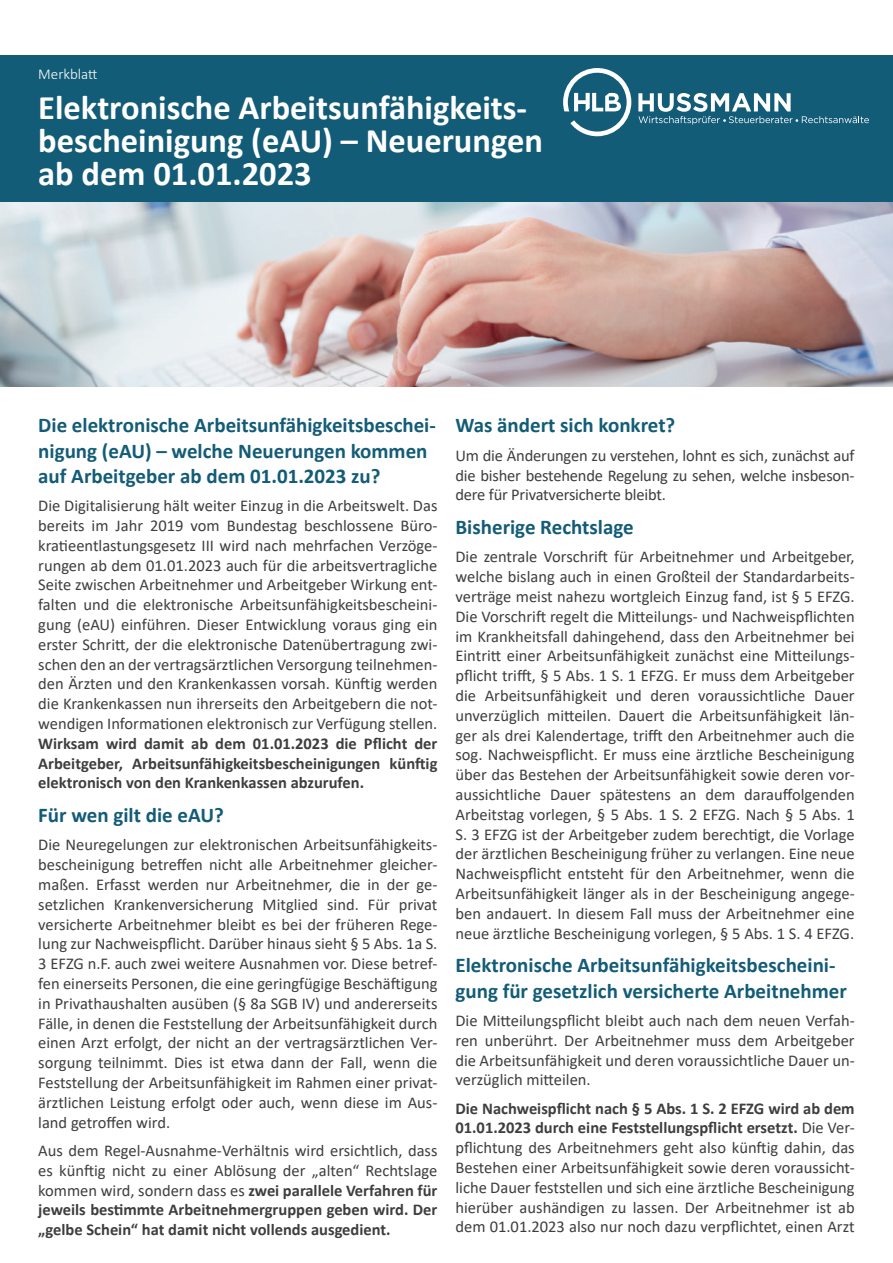
<style>
.page{position:relative;width:893px;height:1263px;background:#fff}
.page>*{position:absolute;margin:0;border:0;box-sizing:border-box;transform-origin:0 0}
.t1{font:700 34.5px/33px "Calibri";color:#fff}
.t2{font:700 21px/25.2px "Calibri";color:#135c77}
.t3{font:16.5px/19.8px "Calibri";color:#3e3e3f;text-align:justify}
.t4{font:700 16.5px/19.8px "Calibri";color:#3e3e3f;text-align:justify}
.t5{font:300 15px "Calibri";color:#fff}
.s1{font-weight:700}
</style>
<div class="page">
<img style="left:0;top:202px;width:893px;height:185px">
<div style="left:0;top:55px;width:893px;height:147px;background:#135c77"></div>
<svg style="left:638px;top:93px;width:231px;height:32px"></svg>
<svg style="left:563px;top:68px;width:68px;height:68px"></svg>
<p class="t5" style="left:38px;top:65px;width:61px">Merkblatt</p>
<h1 class="t1" style="left:38px;top:90px;width:506px">Elektronische Arbeitsunfähigkeits&shy;bescheinigung (eAU) – Neuerungen ab dem 01.01.2023</h1>
<p class="t2" style="left:38px;top:413px;width:399px">Die elektronische Arbeitsunfähigkeitsbeschei&shy;nigung (eAU) – welche Neuerungen kommen auf Arbeitgeber ab dem 01.01.2023 zu?</p>
<p class="t3" style="left:38px;top:495px;width:401px">Die Digitalisierung hält weiter Einzug in die Arbeitswelt. Das bereits im Jahr 2019 vom Bundestag beschlossene Büro&shy;kratieentlastungsgesetz III wird nach mehrfachen Verzöge&shy;rungen ab dem 01.01.2023 auch für die arbeitsvertragliche Seite zwischen Arbeitnehmer und Arbeitgeber Wirkung ent&shy;falten und die elektronische Arbeitsunfähigkeitsbescheini&shy;gung (eAU) einführen. Dieser Entwicklung voraus ging ein erster Schritt, der die elektronische Datenübertragung zwi&shy;schen den an der vertragsärztlichen Versorgung teilnehmen&shy;den Ärzten und den Krankenkassen vorsah. Künftig werden die Krankenkassen nun ihrerseits den Arbeitgebern die not&shy;wendigen Informationen elektronisch zur Verfügung stellen.</p>
<p class="t4" style="left:38px;top:733px;width:401px">Wirksam wird damit ab dem 01.01.2023 die Pflicht der Arbeitgeber, Arbeitsunfähigkeitsbescheinigungen künftig elektronisch von den Krankenkassen abzurufen.</p>
<p class="t2" style="left:38px;top:802px;width:187px">Für wen gilt die eAU?</p>
<p class="t3" style="left:38px;top:835px;width:401px">Die Neuregelungen zur elektronischen Arbeitsunfähigkeits&shy;bescheinigung betreffen nicht alle Arbeitnehmer gleicher&shy;maßen. Erfasst werden nur Arbeitnehmer, die in der ge&shy;setzlichen Krankenversicherung Mitglied sind. Für privat versicherte Arbeitnehmer bleibt es bei der früheren Rege&shy;lung zur Nachweispflicht. Darüber hinaus sieht § 5 Abs. 1a S.<br>3 EFZG n.F. auch zwei weitere Ausnahmen vor. Diese betref&shy;fen einerseits Personen, die eine geringfügige Beschäftigung in Privathaushalten ausüben (§ 8a SGB IV) und andererseits Fälle, in denen die Feststellung der Arbeitsunfähigkeit durch einen Arzt erfolgt, der nicht an der vertragsärztlichen Ver&shy;sorgung teilnimmt. Dies ist etwa dann der Fall, wenn die Feststellung der Arbeitsunfähigkeit im Rahmen einer privat&shy;ärztlichen Leistung erfolgt oder auch, wenn diese im Aus&shy;land getroffen wird.</p>
<p class="t3" style="left:38px;top:1140px;width:401px">Aus dem Regel-Ausnahme-Verhältnis wird ersichtlich, dass es künftig nicht zu einer Ablösung der „alten“ Rechtslage kommen wird, sondern dass es <span class="s1">zwei parallele Verfahren für jeweils bestimmte Arbeitnehmergruppen geben wird. Der „gelbe Schein“ hat damit nicht vollends ausgedient.</span></p>
<p class="t2" style="left:455px;top:413px;width:221px">Was ändert sich konkret?</p>
<p class="t3" style="left:455px;top:445px;width:401px">Um die Änderungen zu verstehen, lohnt es sich, zunächst auf die bisher bestehende Regelung zu sehen, welche insbeson&shy;dere für Privatversicherte bleibt.</p>
<p class="t2" style="left:455px;top:514px;width:180px">Bisherige Rechtslage</p>
<p class="t3" style="left:455px;top:547px;width:401px">Die zentrale Vorschrift für Arbeitnehmer und Arbeitgeber, welche bislang auch in einen Großteil der Standardarbeits&shy;verträge meist nahezu wortgleich Einzug fand, ist § 5 EFZG.<br>Die Vorschrift regelt die Mitteilungs- und Nachweispflichten im Krankheitsfall dahingehend, dass den Arbeitnehmer bei Eintritt einer Arbeitsunfähigkeit zunächst eine Mitteilungs&shy;pflicht trifft, § 5 Abs. 1 S. 1 EFZG. Er muss dem Arbeitgeber die Arbeitsunfähigkeit und deren voraussichtliche Dauer unverzüglich mitteilen. Dauert die Arbeitsunfähigkeit län&shy;ger als drei Kalendertage, trifft den Arbeitnehmer auch die sog. Nachweispflicht. Er muss eine ärztliche Bescheinigung über das Bestehen der Arbeitsunfähigkeit sowie deren vor&shy;aussichtliche Dauer spätestens an dem darauffolgenden Arbeitstag vorlegen, § 5 Abs. 1 S. 2 EFZG. Nach § 5 Abs. 1<br>S. 3 EFZG ist der Arbeitgeber zudem berechtigt, die Vorlage der ärztlichen Bescheinigung früher zu verlangen. Eine neue Nachweispflicht entsteht für den Arbeitnehmer, wenn die Arbeitsunfähigkeit länger als in der Bescheinigung angege&shy;ben andauert. In diesem Fall muss der Arbeitnehmer eine neue ärztliche Bescheinigung vorlegen, § 5 Abs. 1 S. 4 EFZG.</p>
<p class="t2" style="left:455px;top:952px;width:393px">Elektronische Arbeitsunfähigkeitsbescheini&shy;gung für gesetzlich versicherte Arbeitnehmer</p>
<p class="t3" style="left:455px;top:1010px;width:401px">Die Mitteilungspflicht bleibt auch nach dem neuen Verfah&shy;ren unberührt. Der Arbeitnehmer muss dem Arbeitgeber die Arbeitsunfähigkeit und deren voraussichtliche Dauer un&shy;verzüglich mitteilen.</p>
<p class="t3" style="left:455px;top:1098px;width:401px"><span class="s1">Die Nachweispflicht nach § 5 Abs. 1 S. 2 EFZG wird ab dem 01.01.2023 durch eine Feststellungspflicht ersetzt.</span> Die Ver&shy;pflichtung des Arbeitnehmers geht also künftig dahin, das Bestehen einer Arbeitsunfähigkeit sowie deren voraussicht&shy;liche Dauer feststellen und sich eine ärztliche Bescheinigung hierüber aushändigen zu lassen. Der Arbeitnehmer ist ab dem 01.01.2023 also nur noch dazu verpflichtet, einen Arzt</p>
</div>
